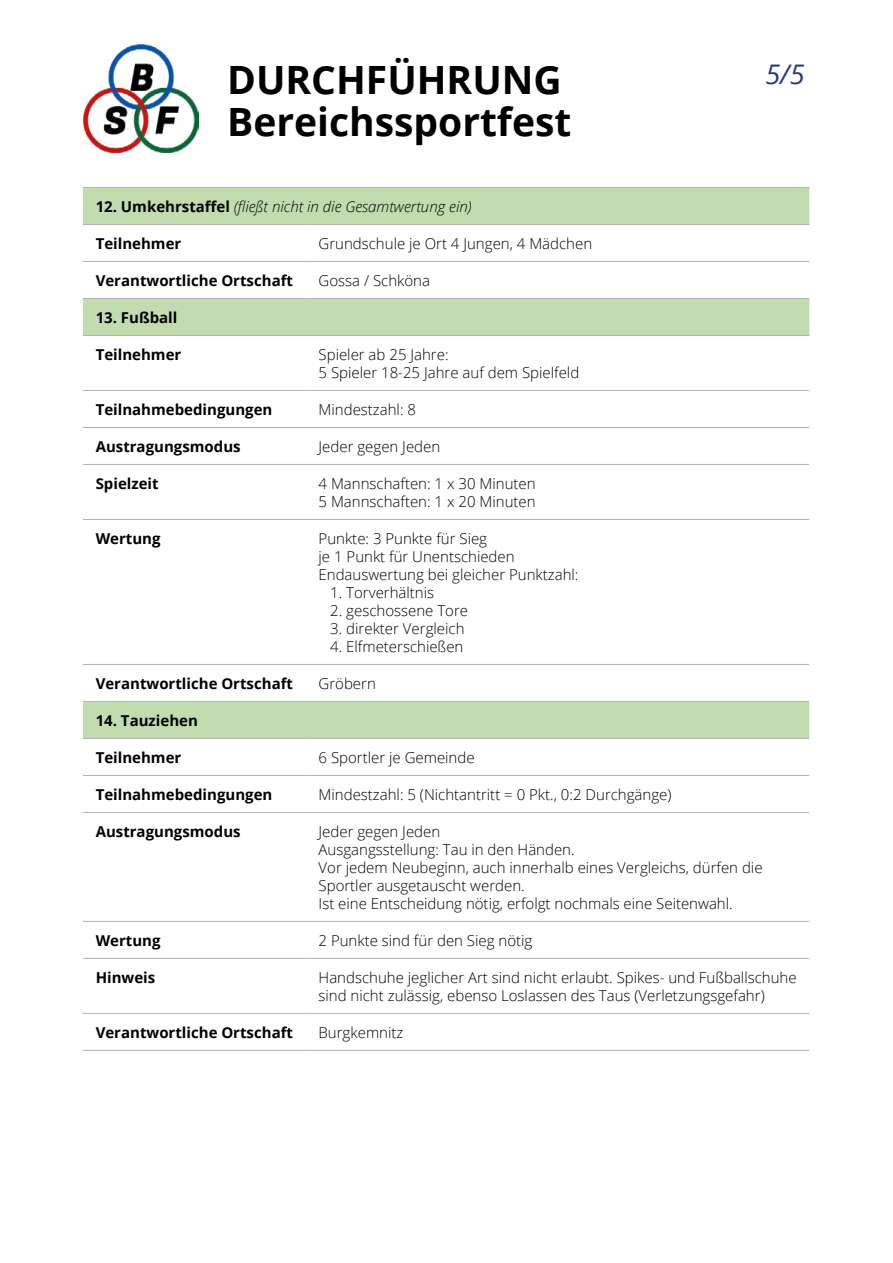
<style>
.page{position:relative;width:893px;height:1263px;background:#fff}
.page>*{position:absolute;margin:0;border:0;box-sizing:border-box;transform-origin:0 0}
.t1{font:700 39px "Open Sans";color:#000}
.t2{font:italic 27px "Open Sans";color:#283583}
.t3{font:300 15px/18px "Open Sans";color:#000}
.t4{font:700 15px "Open Sans";color:#000}
.t5{font:italic 300 15px "Open Sans";color:#000}
.s1{font-weight:700;font-style:normal}
</style>
<div class="page">
<img style="left:83px;top:45px;width:115px;height:107px">
<svg style="left:83px;top:188px;width:726px;height:550px"></svg>
<hr style="left:83px;top:187px;width:223px;height:1px;background:#b3b2b2">
<hr style="left:306px;top:187px;width:503px;height:1px;background:#b3b2b2">
<hr style="left:83px;top:224px;width:223px;height:1px;background:#b3b2b2">
<hr style="left:306px;top:224px;width:503px;height:1px;background:#b3b2b2">
<hr style="left:83px;top:261px;width:223px;height:1px;background:#b3b2b2">
<hr style="left:306px;top:261px;width:503px;height:1px;background:#b3b2b2">
<hr style="left:83px;top:298px;width:223px;height:1px;background:#b3b2b2">
<hr style="left:306px;top:298px;width:503px;height:1px;background:#b3b2b2">
<hr style="left:83px;top:335px;width:223px;height:1px;background:#b3b2b2">
<hr style="left:306px;top:335px;width:503px;height:1px;background:#b3b2b2">
<hr style="left:83px;top:390px;width:223px;height:1px;background:#b3b2b2">
<hr style="left:306px;top:390px;width:503px;height:1px;background:#b3b2b2">
<hr style="left:83px;top:427px;width:223px;height:1px;background:#b3b2b2">
<hr style="left:306px;top:427px;width:503px;height:1px;background:#b3b2b2">
<hr style="left:83px;top:464px;width:223px;height:1px;background:#b3b2b2">
<hr style="left:306px;top:464px;width:503px;height:1px;background:#b3b2b2">
<hr style="left:83px;top:519px;width:223px;height:1px;background:#b3b2b2">
<hr style="left:306px;top:519px;width:503px;height:1px;background:#b3b2b2">
<hr style="left:83px;top:664px;width:223px;height:1px;background:#b3b2b2">
<hr style="left:306px;top:664px;width:503px;height:1px;background:#b3b2b2">
<hr style="left:83px;top:701px;width:223px;height:1px;background:#b3b2b2">
<hr style="left:306px;top:701px;width:503px;height:1px;background:#b3b2b2">
<hr style="left:83px;top:738px;width:223px;height:1px;background:#b3b2b2">
<hr style="left:306px;top:738px;width:503px;height:1px;background:#b3b2b2">
<hr style="left:83px;top:775px;width:223px;height:1px;background:#b3b2b2">
<hr style="left:306px;top:775px;width:503px;height:1px;background:#b3b2b2">
<hr style="left:83px;top:812px;width:223px;height:1px;background:#b3b2b2">
<hr style="left:306px;top:812px;width:503px;height:1px;background:#b3b2b2">
<hr style="left:83px;top:921px;width:223px;height:1px;background:#b3b2b2">
<hr style="left:306px;top:921px;width:503px;height:1px;background:#b3b2b2">
<hr style="left:83px;top:958px;width:223px;height:1px;background:#b3b2b2">
<hr style="left:306px;top:958px;width:503px;height:1px;background:#b3b2b2">
<hr style="left:83px;top:1013px;width:223px;height:1px;background:#b3b2b2">
<hr style="left:306px;top:1013px;width:503px;height:1px;background:#b3b2b2">
<hr style="left:83px;top:1050px;width:223px;height:1px;background:#b3b2b2">
<hr style="left:306px;top:1050px;width:503px;height:1px;background:#b3b2b2">
<h1 class="t1" style="left:227px;top:53px;width:336px">DURCHFÜHRUNG</h1>
<h2 class="t2" style="left:765px;top:56px;width:41px">5/5</h2>
<h1 class="t1" style="left:227px;top:95px;width:346px">Bereichssportfest</h1>
<p class="t5" style="left:96px;top:196px;width:378px"><span class="s1">12. Umkehrstaffel</span> (fließt nicht in die Gesamtwertung ein)</p>
<p class="t4" style="left:96px;top:233px;width:87px">Teilnehmer</p>
<p class="t3" style="left:319px;top:234px;width:275px">Grundschule je Ort 4 Jungen, 4 Mädchen</p>
<p class="t4" style="left:96px;top:270px;width:199px">Verantwortliche Ortschaft</p>
<p class="t3" style="left:319px;top:271px;width:113px">Gossa / Schköna</p>
<p class="t4" style="left:96px;top:307px;width:83px">13. Fußball</p>
<p class="t4" style="left:96px;top:344px;width:87px">Teilnehmer</p>
<p class="t3" style="left:319px;top:345px;width:262px">Spieler ab 25 Jahre:<br>5 Spieler 18-25 Jahre auf dem Spielfeld</p>
<p class="t4" style="left:96px;top:399px;width:178px">Teilnahmebedingungen</p>
<p class="t3" style="left:319px;top:400px;width:99px">Mindestzahl: 8</p>
<p class="t4" style="left:96px;top:436px;width:146px">Austragungsmodus</p>
<p class="t3" style="left:319px;top:437px;width:123px">Jeder gegen Jeden</p>
<p class="t4" style="left:96px;top:473px;width:65px">Spielzeit</p>
<p class="t3" style="left:319px;top:474px;width:219px">4 Mannschaften: 1 x 30 Minuten<br>5 Mannschaften: 1 x 20 Minuten</p>
<p class="t4" style="left:96px;top:528px;width:66px">Wertung</p>
<p class="t3" style="left:319px;top:529px;width:261px">Punkte: 3 Punkte für Sieg<br>je 1 Punkt für Unentschieden<br>Endauswertung bei gleicher Punktzahl:</p>
<p class="t3" style="left:330px;top:583px;width:105px">1. Torverhältnis</p>
<p class="t3" style="left:330px;top:601px;width:139px">2. geschossene Tore</p>
<p class="t3" style="left:330px;top:619px;width:136px">3. direkter Vergleich</p>
<p class="t3" style="left:330px;top:637px;width:135px">4. Elfmeterschießen</p>
<p class="t4" style="left:96px;top:673px;width:199px">Verantwortliche Ortschaft</p>
<p class="t3" style="left:319px;top:674px;width:59px">Gröbern</p>
<p class="t4" style="left:96px;top:710px;width:104px">14. Tauziehen</p>
<p class="t4" style="left:96px;top:747px;width:87px">Teilnehmer</p>
<p class="t3" style="left:319px;top:748px;width:158px">6 Sportler je Gemeinde</p>
<p class="t4" style="left:96px;top:784px;width:178px">Teilnahmebedingungen</p>
<p class="t3" style="left:319px;top:785px;width:355px">Mindestzahl: 5 (Nichtantritt = 0 Pkt., 0:2 Durchgänge)</p>
<p class="t4" style="left:96px;top:821px;width:146px">Austragungsmodus</p>
<p class="t3" style="left:319px;top:822px;width:445px">Jeder gegen Jeden<br>Ausgangsstellung: Tau in den Händen.<br>Vor jedem Neubeginn, auch innerhalb eines Vergleichs, dürfen die Sportler ausgetauscht werden.<br>Ist eine Entscheidung nötig, erfolgt nochmals eine Seitenwahl.</p>
<p class="t4" style="left:96px;top:930px;width:66px">Wertung</p>
<p class="t3" style="left:319px;top:931px;width:215px">2 Punkte sind für den Sieg nötig</p>
<p class="t4" style="left:96px;top:967px;width:61px">Hinweis</p>
<p class="t3" style="left:319px;top:968px;width:480px">Handschuhe jeglicher Art sind nicht erlaubt. Spikes- und Fußballschuhe sind nicht zulässig, ebenso Loslassen des Taus (Verletzungsgefahr)</p>
<p class="t4" style="left:96px;top:1022px;width:199px">Verantwortliche Ortschaft</p>
<p class="t3" style="left:319px;top:1023px;width:86px">Burgkemnitz</p>
</div>
